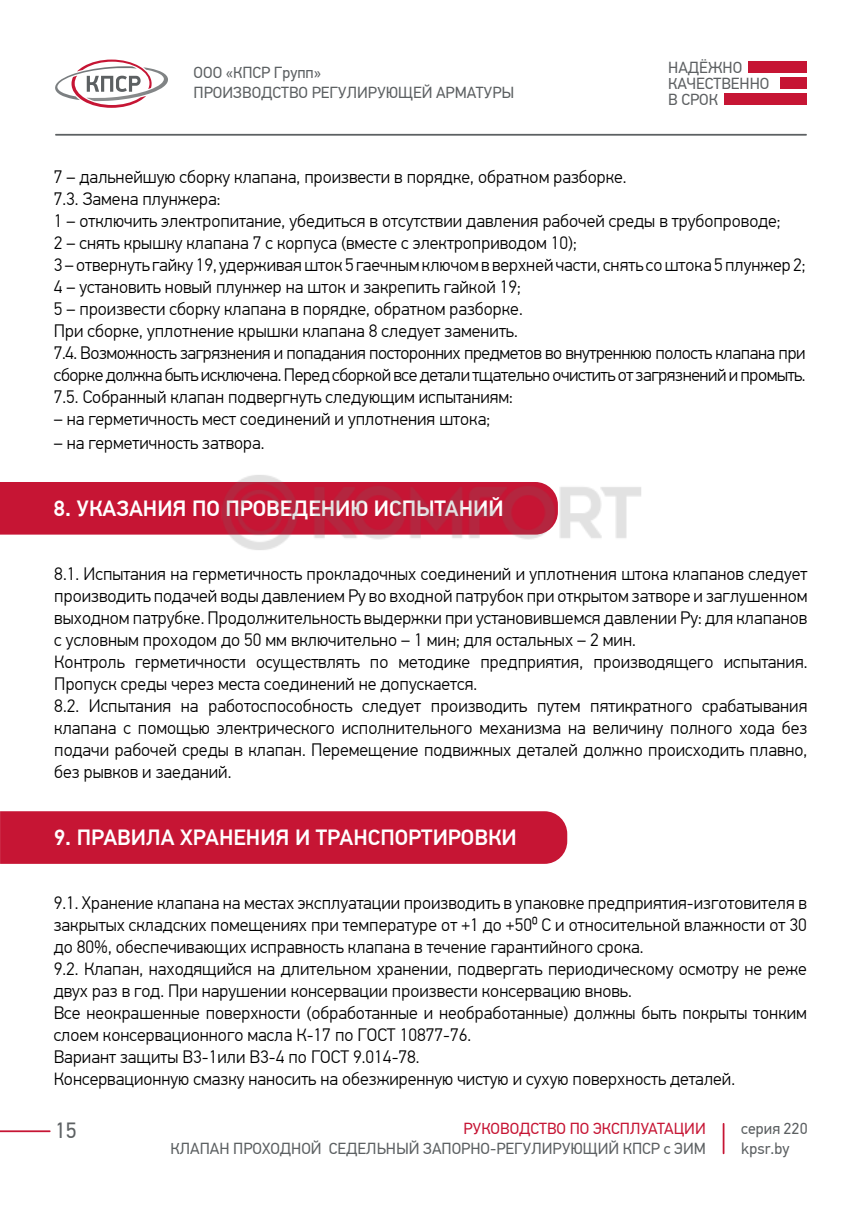
<style>
.page{position:relative;width:862px;height:1214px;background:#fff}
.page>*{position:absolute;margin:0;border:0;box-sizing:border-box;transform-origin:0 0}
.t1{font:500 22px "PF Din Text Pro";color:#fff}
.t2{font:22px "PF Din Text Pro";color:#5c6062}
.t3{font:300 18px/22px "PF Din Text Pro";color:#000}
.t4{font:16px/20px "PF Din Text Pro";color:#5c6062}
.t5{font:16px "PF Din Text Pro";color:#c61534}
.t6{font:16px/16px "PF Din Text Pro";color:#5d6062}
</style>
<div class="page">
<div style="left:780px;top:78px;width:27px;height:11px;background:#c61534"></div>
<svg style="left:55px;top:60px;width:113px;height:48px"></svg>
<div style="left:748px;top:62px;width:59px;height:11px;background:#c61534"></div>
<div style="left:724px;top:94px;width:83px;height:11px;background:#c61534"></div>
<hr style="left:722px;top:1122px;width:2px;height:31px;background:#c61534">
<hr style="left:55px;top:134px;width:752px;height:2px;background:#5c6062">
<svg style="left:0;top:1130px;width:51px;height:1px"></svg>
<div style="left:0;top:811px;width:567px;height:52px;background:#c61534"></div>
<div style="left:0;top:482px;width:215px;height:52px;background:#c61534"></div>
<img style="left:215px;top:475px;width:426px;height:75px">
<p class="t4" style="left:194px;top:63px;width:322px">ООО «КПСР Групп»<br>ПРОИЗВОДСТВО РЕГУЛИРУЮЩЕЙ АРМАТУРЫ</p>
<p class="t6" style="left:668px;top:59px;width:103px">НАДЁЖНО<br>КАЧЕСТВЕННО<br>В СРОК</p>
<p class="t3" style="left:54px;top:166px;width:753px">7 – дальнейшую сборку клапана, произвести в порядке, обратном разборке.<br>7.3. Замена плунжера:<br>1 – отключить электропитание, убедиться в отсутствии давления рабочей среды в трубопроводе;<br>2 – снять крышку клапана 7 с корпуса (вместе с электроприводом 10);<br>3 – отвернуть гайку 19, удерживая шток 5 гаечным ключом в верхней части, снять со штока 5 плунжер 2; 4 – установить новый плунжер на шток и закрепить гайкой 19;<br>5 – произвести сборку клапана в порядке, обратном разборке.<br>При сборке, уплотнение крышки клапана 8 следует заменить.<br>7.4. Возможность загрязнения и попадания посторонних предметов во внутреннюю полость клапана при сборке должна быть исключена. Перед сборкой все детали тщательно очистить от загрязнений и промыть.<br>7.5. Собранный клапан подвергнуть следующим испытаниям:</p>
<p class="t3" style="left:54px;top:408px;width:438px">– на герметичность мест соединений и уплотнения штока;</p>
<p class="t3" style="left:54px;top:432px;width:212px">– на герметичность затвора.</p>
<p class="t1" style="left:53px;top:495px;width:452px">8. УКАЗАНИЯ ПО ПРОВЕДЕНИЮ ИСПЫТАНИЙ</p>
<p class="t3" style="left:54px;top:563px;width:754px">8.1. Испытания на герметичность прокладочных соединений и уплотнения штока клапанов следует производить подачей воды давлением Ру во входной патрубок при открытом затворе и заглушенном выходном патрубке. Продолжительность выдержки при установившемся давлении Ру: для клапанов с условным проходом до 50 мм включительно – 1 мин; для остальных – 2 мин.<br>Контроль герметичности осуществлять по методике предприятия, производящего испытания.<br>Пропуск среды через места соединений не допускается.<br>8.2. Испытания на работоспособность следует производить путем пятикратного срабатывания клапана с помощью электрического исполнительного механизма на величину полного хода без подачи рабочей среды в клапан. Перемещение подвижных деталей должно происходить плавно, без рывков и заеданий.</p>
<p class="t1" style="left:54px;top:824px;width:464px">9. ПРАВИЛА ХРАНЕНИЯ И ТРАНСПОРТИРОВКИ</p>
<p class="t3" style="left:54px;top:892px;width:754px">9.1. Хранение клапана на местах эксплуатации производить в упаковке предприятия-изготовителя в закрытых складских помещениях при температуре от +1 до +50⁰ С и относительной влажности от 30 до 80%, обеспечивающих исправность клапана в течение гарантийного срока.<br>9.2. Клапан, находящийся на длительном хранении, подвергать периодическому осмотру не реже двух раз в год. При нарушении консервации произвести консервацию вновь.<br>Все неокрашенные поверхности (обработанные и необработанные) должны быть покрыты тонким слоем консервационного масла К-17 по ГОСТ 10877-76.<br>Вариант защиты В3-1или В3-4 по ГОСТ 9.014-78.<br>Консервационную смазку наносить на обезжиренную чистую и сухую поверхность деталей.</p>
<p class="t2" style="left:55px;top:1117px;width:23px">15</p>
<p class="t5" style="left:463px;top:1118px;width:244px">РУКОВОДСТВО ПО ЭКСПЛУАТАЦИИ</p>
<p class="t4" style="left:170px;top:1138px;width:537px">КЛАПАН ПРОХОДНОЙ СЕДЕЛЬНЫЙ ЗАПОРНО-РЕГУЛИРУЮЩИЙ КПСР с ЭИМ</p>
<p class="t4" style="left:741px;top:1118px;width:68px">серия 220 kpsr.by</p>
</div>
